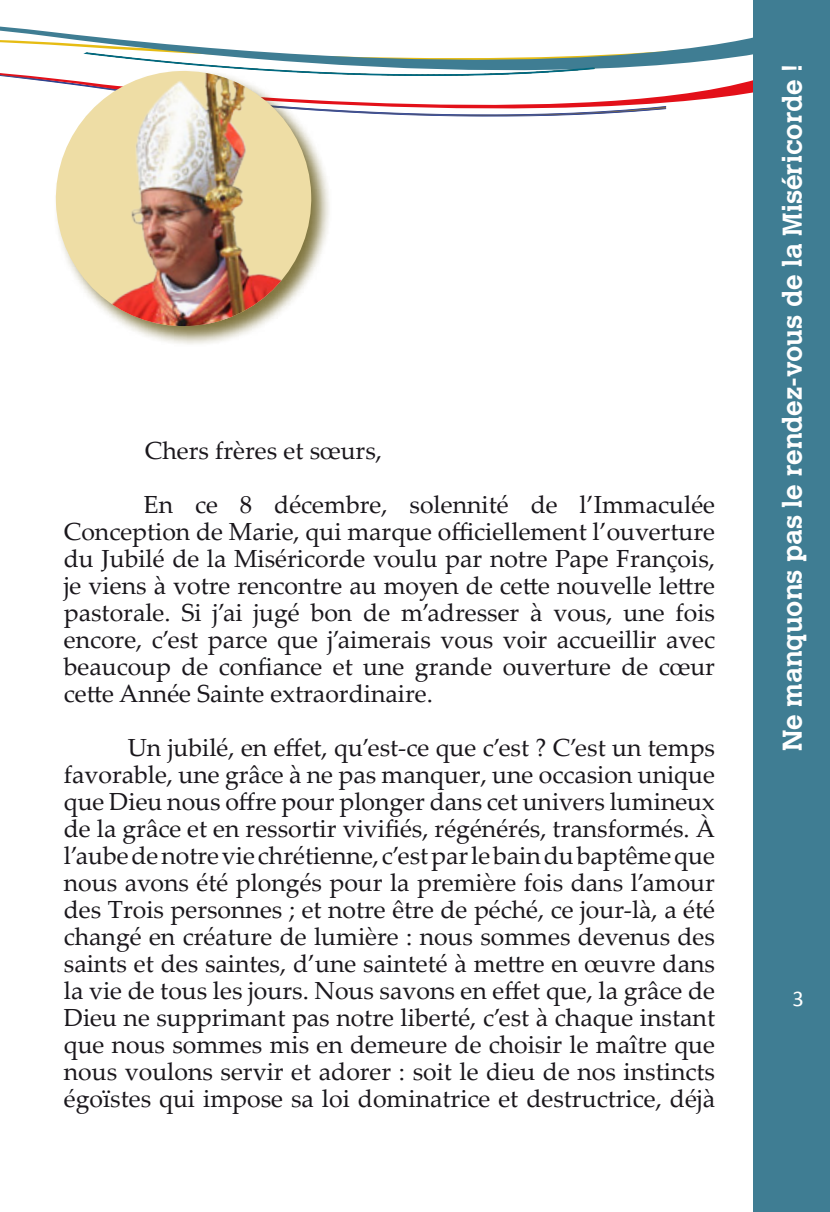
<style>
.page{position:relative;width:830px;height:1212px;background:#fff}
.page>*{position:absolute;margin:0;border:0;box-sizing:border-box;transform-origin:0 0}
.t1{font:700 27px "Calvert";color:#fff}
.t2{font:24.75px/27px "Palatino Linotype";color:#1a171c;text-align:justify}
.t3{font:22.5px "Calibri";color:#fff}
</style>
<div class="page">
<svg style="left:0;top:26px;width:753px;height:91px"></svg>
<div style="left:753px;top:0;width:76px;height:1212px;background:#3f7d93"></div>
<div style="left:53px;top:68px;width:279px;height:280px;background:#584a02;opacity:.75"></div>
<img style="left:53px;top:71px;width:260px;height:257px">
<p class="t2" style="left:143px;top:423px;width:572px;line-height:54px">Chers frères et sœurs,<br>En ce 8 décembre, solennité de l’Immaculée</p>
<p class="t2" style="left:64px;top:517px;width:652px">Conception de Marie, qui marque officiellement l’ouverture du Jubilé de la Miséricorde voulu par notre Pape François, je viens à votre rencontre au moyen de cette nouvelle lettre pastorale. Si j’ai jugé bon de m’adresser à vous, une fois encore, c’est parce que j’aimerais vous voir accueillir avec beaucoup de confiance et une grande ouverture de cœur cette Année Sainte extraordinaire.</p>
<p class="t2" style="left:64px;top:733px;width:652px;text-indent:64px">Un jubilé, en effet, qu’est-ce que c’est ? C’est un temps favorable, une grâce à ne pas manquer, une occasion unique que Dieu nous offre pour plonger dans cet univers lumineux de la grâce et en ressortir vivifiés, régénérés, transformés. À l’aube de notre vie chrétienne, c’est par le bain du baptême que nous avons été plongés pour la première fois dans l’amour des Trois personnes ; et notre être de péché, ce jour-là, a été changé en créature de lumière : nous sommes devenus des saints et des saintes, d’une sainteté à mettre en œuvre dans la vie de tous les jours. Nous savons en effet que, la grâce de Dieu ne supprimant pas notre liberté, c’est à chaque instant que nous sommes mis en demeure de choisir le maître que nous voulons servir et adorer : soit le dieu de nos instincts égoïstes qui impose sa loi dominatrice et destructrice, déjà</p>
<p class="t1" style="left:774px;top:751px;width:689px;rotate:-90deg">Ne manquons pas le rendez-vous de la Miséricorde !</p>
<p class="t3" style="left:792px;top:984px;width:13px">3</p>
</div>
